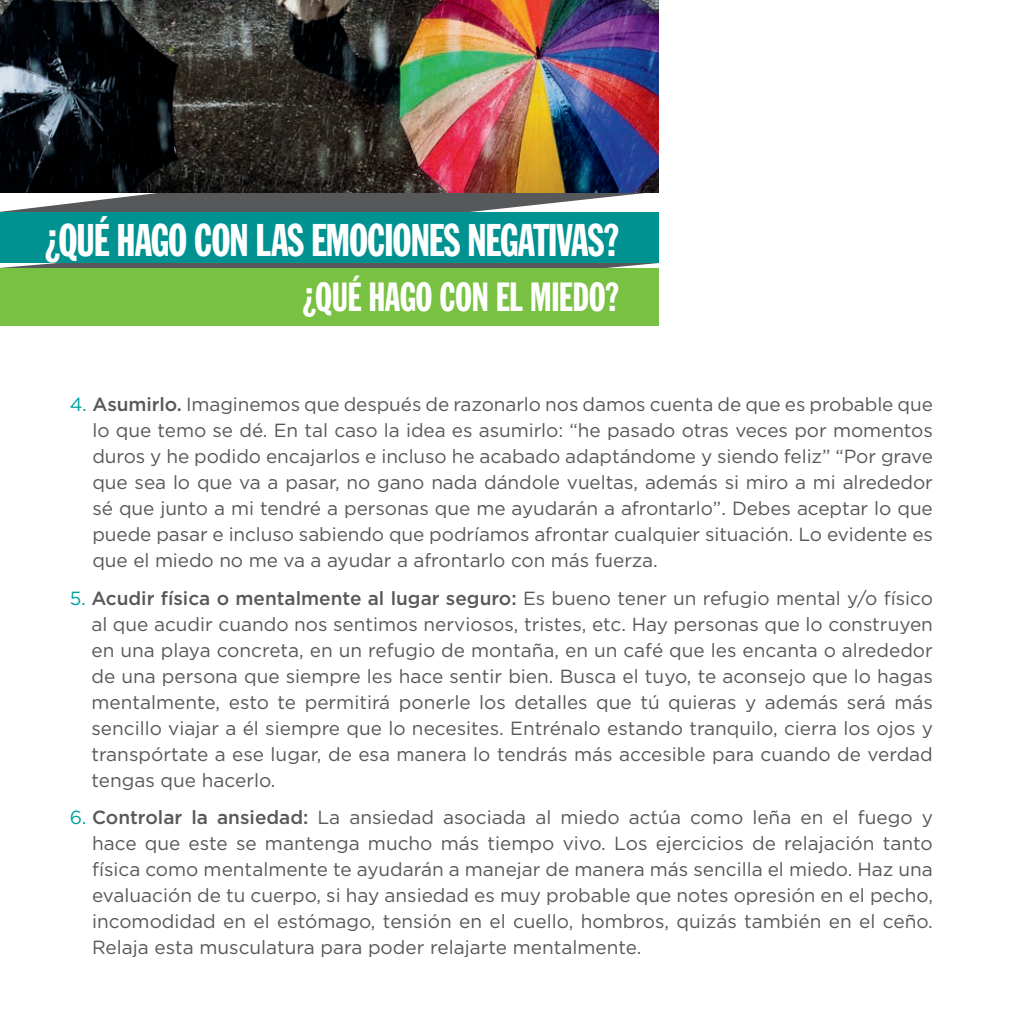
<style>
.page{position:relative;width:1016px;height:1027px;background:#fff}
.page>*{position:absolute;margin:0;border:0;box-sizing:border-box;transform-origin:0 0}
.t1{font:45px "Franklin Gothic Extra Cond";letter-spacing:-.025em;color:#fff}
.t2{font:40px "Franklin Gothic Extra Cond";letter-spacing:-.015em;color:#fff}
.t3{font:19px/26px "Gotham";color:#57585a;text-align:justify}
.s1{color:#00a1a0}
.s2{font-weight:500}
</style>
<div class="page">
<svg style="left:0;top:263px;width:658px;height:5px;fill:#57585a"></svg>
<svg style="left:0;top:192px;width:658px;height:20px;fill:#57585a"></svg>
<div style="left:0;top:212px;width:658px;height:51px;background:#009290"></div>
<div style="left:0;top:268px;width:658px;height:57px;background:#79c142"></div>
<img style="left:0;top:0;width:658px;height:192px">
<p class="t1" style="left:45px;top:216px;width:576px">¿QUÉ HAGO CON LAS EMOCIONES NEGATIVAS?</p>
<p class="t2" style="left:302px;top:275px;width:318px">¿QUÉ HAGO CON EL MIEDO?</p>
<p class="t3" style="left:92px;top:391px;width:842px;text-indent:-23px"><span class="s1">4.</span> <span class="s2">Asumirlo.</span> Imaginemos que después de razonarlo nos damos cuenta de que es probable que lo que temo se dé. En tal caso la idea es asumirlo: “he pasado otras veces por momentos duros y he podido encajarlos e incluso he acabado adaptándome y siendo feliz” “Por grave que sea lo que va a pasar, no gano nada dándole vueltas, además si miro a mi alrededor sé que junto a mi tendré a personas que me ayudarán a afrontarlo”. Debes aceptar lo que puede pasar e incluso sabiendo que podríamos afrontar cualquier situación. Lo evidente es que el miedo no me va a ayudar a afrontarlo con más fuerza.</p>
<p class="t3" style="left:91px;top:584px;width:843px;text-indent:-22px"><span class="s1">5.</span> <span class="s2">Acudir física o mentalmente al lugar seguro:</span> Es bueno tener un refugio mental y/o físico al que acudir cuando nos sentimos nerviosos, tristes, etc. Hay personas que lo construyen en una playa concreta, en un refugio de montaña, en un café que les encanta o alrededor de una persona que siempre les hace sentir bien. Busca el tuyo, te aconsejo que lo hagas mentalmente, esto te permitirá ponerle los detalles que tú quieras y además será más sencillo viajar a él siempre que lo necesites. Entrénalo estando tranquilo, cierra los ojos y transpórtate a ese lugar, de esa manera lo tendrás más accesible para cuando de verdad tengas que hacerlo.</p>
<p class="t3" style="left:92px;top:803px;width:842px;text-indent:-23px"><span class="s1">6.</span> <span class="s2">Controlar la ansiedad:</span> La ansiedad asociada al miedo actúa como leña en el fuego y hace que este se mantenga mucho más tiempo vivo. Los ejercicios de relajación tanto física como mentalmente te ayudarán a manejar de manera más sencilla el miedo. Haz una evaluación de tu cuerpo, si hay ansiedad es muy probable que notes opresión en el pecho, incomodidad en el estómago, tensión en el cuello, hombros, quizás también en el ceño.<br>Relaja esta musculatura para poder relajarte mentalmente.</p>
</div>
